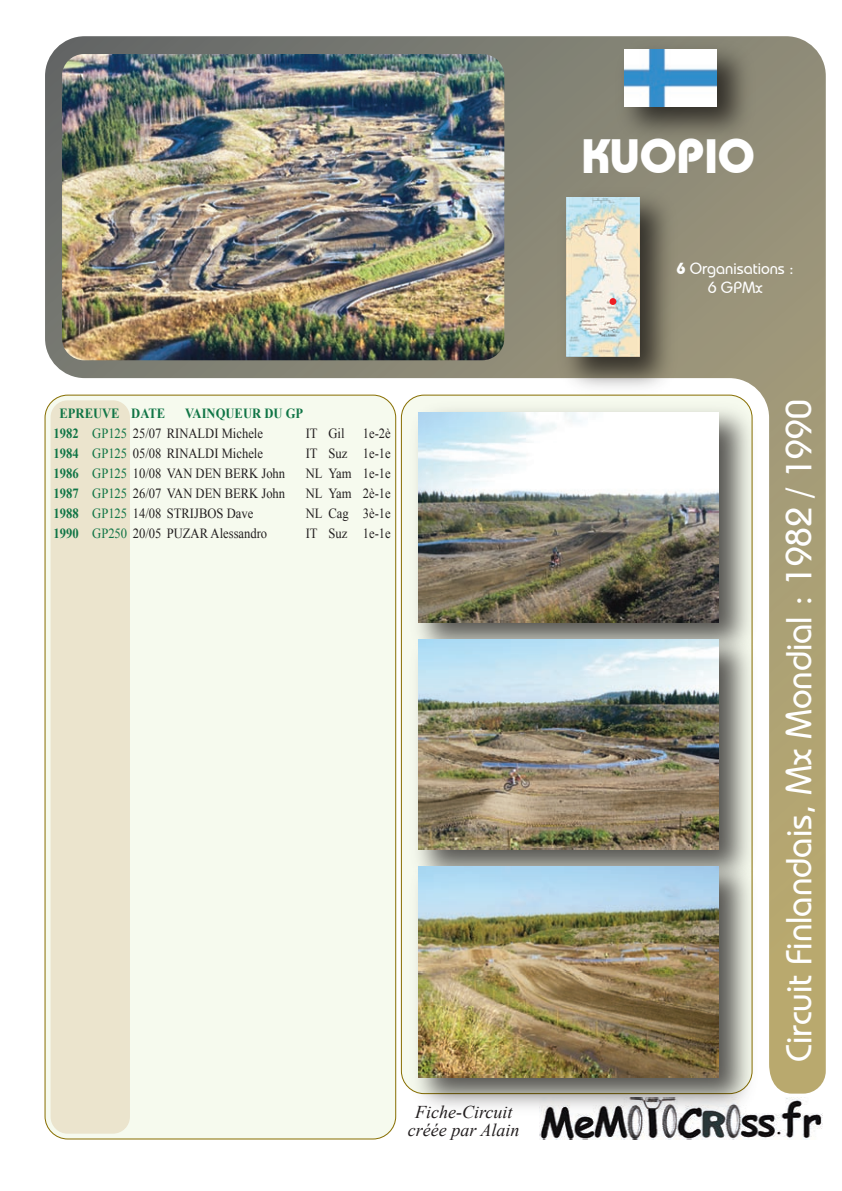
<style>
.page{position:relative;width:842px;height:1191px;background:#fff}
.page>*{position:absolute;margin:0;border:0;box-sizing:border-box;transform-origin:0 0}
.t1{font:700 48px "Bauhaus IT Cby BT";color:#fff}
.t2{font:500 36px "Bauhaus IT Cby BT";color:#fff}
.t3{font:italic 18px/18px "Times New Roman";color:#231f20;text-align:center}
.t4{font:500 16px/19.2px "Bauhaus IT Cby BT";color:#fff;text-align:center}
.t5{font:14px "Times New Roman";color:#231f20;scale:.9 1}
.t6{font:700 14px "Times New Roman";color:#107546;scale:.9 1}
.s1{font-weight:700;color:#107546}
.s2{color:#107546}
.s3{font-weight:700}
</style>
<div class="page">
<img style="left:539px;top:1097px;width:283px;height:42px">
<svg style="left:44px;top:414px;width:353px;height:725px;background:#f1f4e4"></svg>
<img style="left:417px;top:1093px;width:347px;height:30px">
<img style="left:45px;top:36px;width:781px;height:1057px">
<div style="left:51px;top:400px;width:79px;height:733px;background:#ebe4cd"></div>
<img style="left:608px;top:36px;width:154px;height:115px">
<img style="left:624px;top:50px;width:93px;height:56px">
<img style="left:550px;top:181px;width:134px;height:222px">
<img style="left:566px;top:198px;width:73px;height:159px">
<div style="left:609px;top:298px;width:7px;height:7px;background:#ee1d23;border-radius:50%"></div>
<p class="t6" style="left:59px;top:403px;width:119px">EPREUVE DATE</p>
<p class="t6" style="left:185px;top:403px;width:133px">VAINQUEUR DU GP</p>
<p class="t5" style="left:54px;top:423px;width:234px"><span class="s1">1982</span> <span class="s2">GP125</span> 25/07 RINALDI Michele</p>
<p class="t5" style="left:306px;top:423px;width:45px">IT Gil</p>
<p class="t5" style="left:363px;top:423px;width:33px">1e-2è</p>
<p class="t5" style="left:54px;top:443px;width:234px"><span class="s1">1984</span> <span class="s2">GP125</span> 05/08 RINALDI Michele</p>
<p class="t5" style="left:306px;top:443px;width:96px">IT Suz 1e-1e</p>
<p class="t5" style="left:54px;top:463px;width:259px"><span class="s1">1986</span> <span class="s2">GP125</span> 10/08 VAN DEN BERK John</p>
<p class="t5" style="left:306px;top:463px;width:96px">NL Yam 1e-1e</p>
<p class="t5" style="left:54px;top:483px;width:259px"><span class="s1">1987</span> <span class="s2">GP125</span> 26/07 VAN DEN BERK John</p>
<p class="t5" style="left:306px;top:483px;width:96px">NL Yam 2è-1e</p>
<p class="t5" style="left:54px;top:503px;width:223px"><span class="s1">1988</span> <span class="s2">GP125</span> 14/08 STRIJBOS Dave</p>
<p class="t5" style="left:306px;top:503px;width:96px">NL Cag 3è-1e</p>
<p class="t5" style="left:54px;top:523px;width:239px"><span class="s1">1990</span> <span class="s2">GP250</span> 20/05 PUZAR Alessandro</p>
<p class="t5" style="left:306px;top:523px;width:96px">IT Suz 1e-1e</p>
<p class="t3" style="left:408px;top:1102px;width:113px">Fiche-Circuit créée par Alain</p>
<h1 class="t1" style="left:582px;top:127px;width:175px">KUOPIO</h1>
<p class="t4" style="left:676px;top:258px;width:119px"><span class="s3">6</span> Organisations :<br>6 GPMx</p>
<h2 class="t2" style="left:777px;top:1062px;width:664px;rotate:-90deg">Circuit Finlandais, Mx Mondial : 1982 / 1990</h2>
</div>
